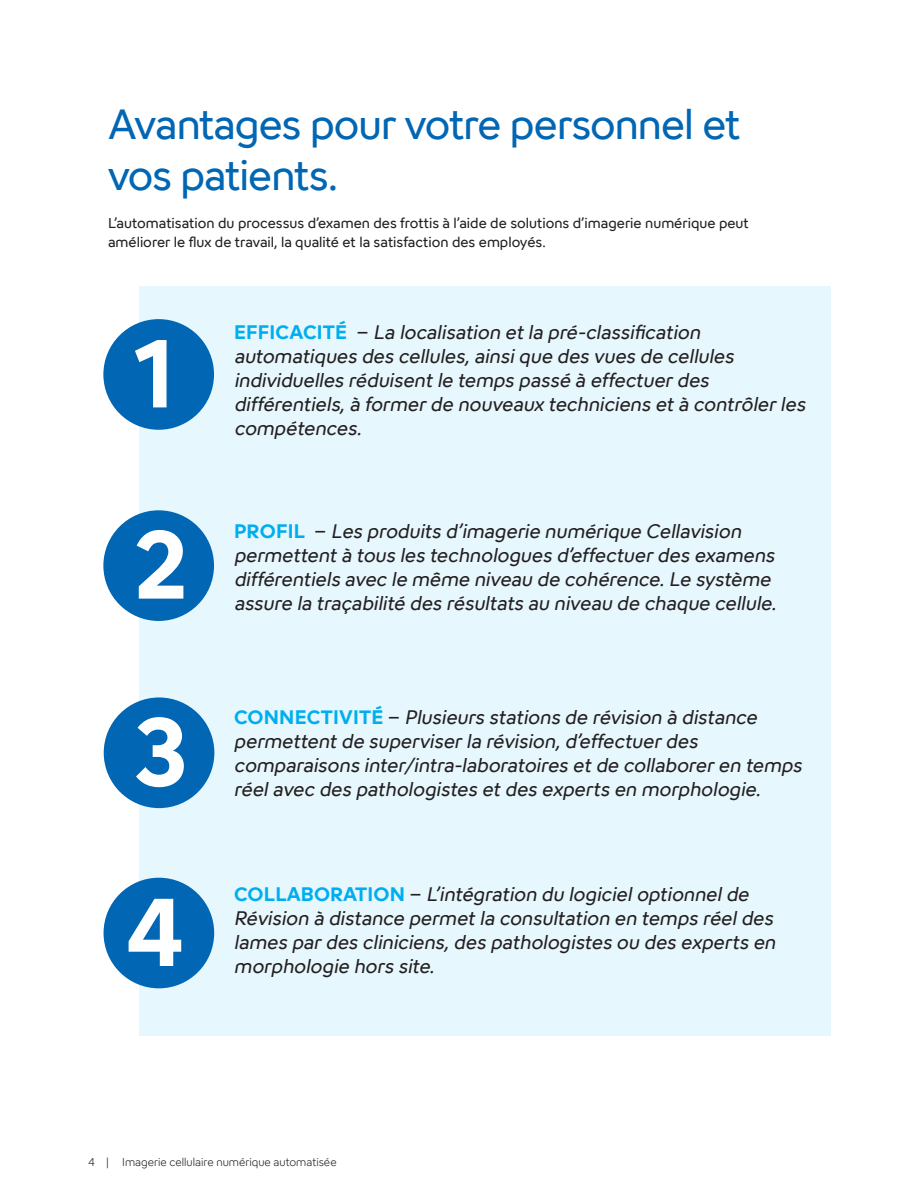
<style>
.page{position:relative;width:918px;height:1188px;background:#fff}
.page>*{position:absolute;margin:0;border:0;box-sizing:border-box;transform-origin:0 0}
.t1{font:700 96px "Sysmex";color:#fff}
.t2{font:42px/51px "Sysmex";letter-spacing:-.025em;color:#0166b3}
.t3{font:italic 19.5px/24px "Sysmex";letter-spacing:-.01em;color:#231f20}
.t4{font:14.25px/19.5px "Sysmex";color:#231f20}
.t5{font:300 11.25px "Sysmex";color:#231f20}
.s1{font-weight:700;font-style:normal;color:#00aeef}
.s2{font-style:normal}
</style>
<div class="page">
<div style="left:139px;top:286px;width:692px;height:750px;background:#e6f7fd"></div>
<div style="left:103px;top:319px;width:111px;height:111px;background:#0166b3;border-radius:50%"></div>
<div style="left:103px;top:510px;width:111px;height:111px;background:#0166b3;border-radius:50%"></div>
<div style="left:104px;top:697px;width:110px;height:111px;background:#0166b3;border-radius:50%"></div>
<div style="left:104px;top:878px;width:110px;height:110px;background:#0166b3;border-radius:50%"></div>
<p class="t2" style="left:108px;top:97px;width:634px">Avantages pour votre personnel et vos patients.</p>
<p class="t4" style="left:108px;top:213px;width:642px">L’automatisation du processus d’examen des frottis à l’aide de solutions d’imagerie numérique peut améliorer le flux de travail, la qualité et la satisfaction des employés.</p>
<p class="t1" style="left:133px;top:313px;width:42px">1</p>
<p class="t1" style="left:133px;top:504px;width:58px">2</p>
<p class="t1" style="left:133px;top:691px;width:57px">3</p>
<p class="t1" style="left:124px;top:871px;width:63px">4</p>
<p class="t3" style="left:234px;top:319px;width:577px"><span class="s1">E F F I C A C I T É</span> <span class="s2">–</span> La localisation etla pré-classification automatiques des cellules,ainsique des vues de cellules individuelles réduisentle temps passé à effectuerdes différentiels,à formerde nouveaux techniciens età contrôlerles compétences.</p>
<p class="t3" style="left:234px;top:519px;width:548px"><span class="s1">P R O F I L</span> <span class="s2">–</span> Les produits d’imagerie numérique Cellavision permettentà tous les technologues d’effectuerdes examens différentiels avec le même niveau de cohérence.Le système assure la traçabilité des résultats au niveau de chaque cellule.</p>
<p class="t3" style="left:234px;top:705px;width:574px"><span class="s1">C O N N E C T I V I T É</span> <span class="s2">–</span> Plusieurs stations de révision à distance permettentde superviserla révision,d’effectuerdes comparaisons inter/intra-laboratoires etde collaboreren temps réelavec des pathologistes etdes experts en morphologie.</p>
<p class="t3" style="left:234px;top:882px;width:547px"><span class="s1">C O L L A B O RAT I O N</span> <span class="s2">–</span> L’intégration du logicieloptionnelde Révision à distance permetla consultation en temps réeldes lames pardes cliniciens,des pathologistes ou des experts en morphologie hors site.</p>
<p class="t5" style="left:88px;top:1155px;width:250px">4 | Imagerie cellulaire numérique automatisée</p>
</div>
